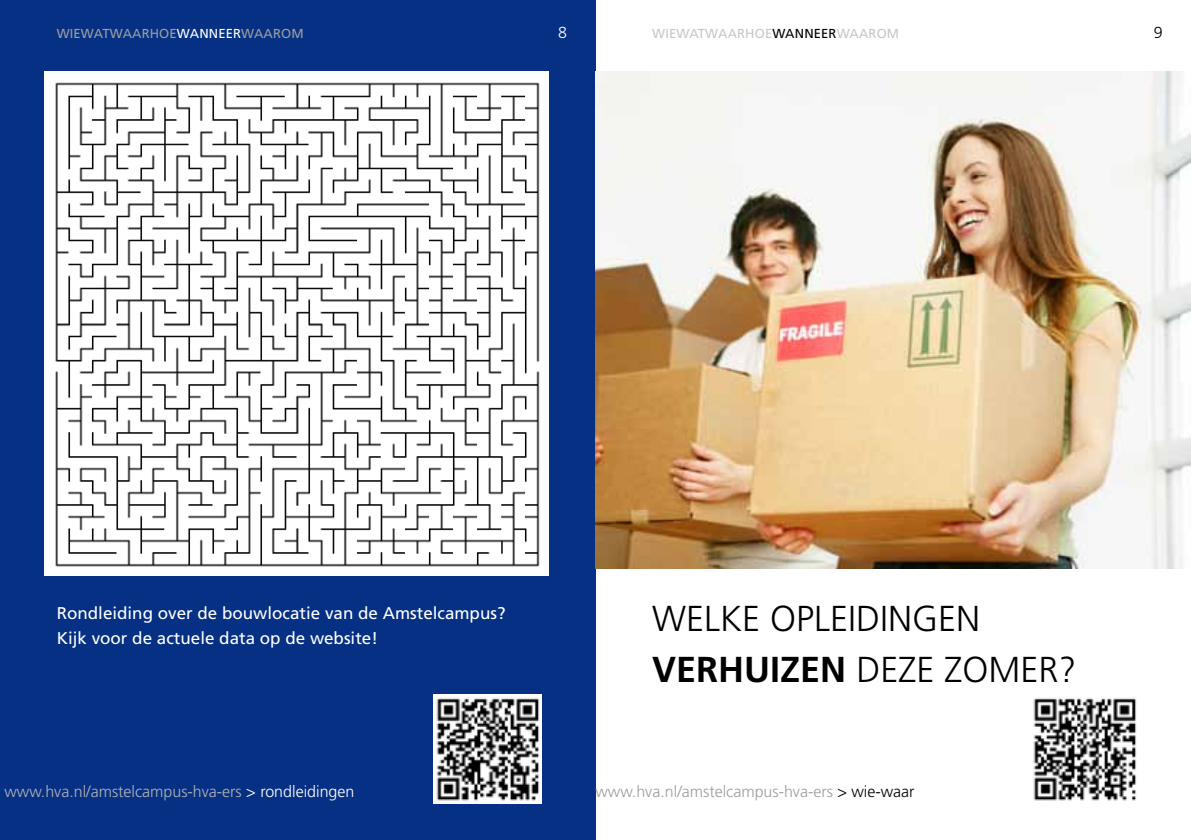
<style>
.page{position:relative;width:1191px;height:840px;background:#fff}
.page>*{position:absolute;margin:0;border:0;box-sizing:border-box;transform-origin:0 0}
.t1{font:300 36px/51px "Frutiger";color:#000}
.t2{font:17px/25.6px "Frutiger";color:#fff}
.t3{font:300 16px "Frutiger";color:#b1b3b4}
.t4{font:300 16px "Frutiger";color:#9c9e9f}
.t5{font:300 16px "Frutiger";color:#000}
.t6{font:300 16px "Frutiger";color:#fff}
.t7{font:13px "Frutiger";letter-spacing:.01em;color:#c6c7c8}
.t8{font:13px "Frutiger";letter-spacing:.01em;color:#9c9e9f}
.s1{color:#fff}
.s2{color:#000}
.s3{font-weight:700}
</style>
<div class="page">
<div style="left:0;top:0;width:595px;height:839px;background:#063084"></div>
<img style="left:1033px;top:698px;width:103px;height:103px">
<img style="left:433px;top:694px;width:108px;height:108px">
<img style="left:44px;top:71px;width:504px;height:504px">
<img style="left:595px;top:71px;width:596px;height:497px">
<p class="t8" style="left:57px;top:26px;width:248px">wiewatwaarhoe<span class="s1">wanneer</span>waarom</p>
<p class="t6" style="left:558px;top:23px;width:10px">8</p>
<p class="t7" style="left:652px;top:26px;width:248px">wiewatwaarhoe<span class="s2">wanneer</span>waarom</p>
<p class="t5" style="left:1153px;top:23px;width:10px">9</p>
<p class="t2" style="left:57px;top:599px;width:450px">Rondleiding over de bouwlocatie van de Amstelcampus?<br>Kijk voor de actuele data op de website!</p>
<p class="t3" style="left:4px;top:782px;width:351px">www.hva.nl/amstelcampus-hva-ers <span class="s1">&gt; rondleidingen</span></p>
<h1 class="t1" style="left:652px;top:592px;width:426px">welke opleidingen<br><span class="s3">VERHUIZEN</span> deze zomer?</h1>
<p class="t4" style="left:595px;top:782px;width:320px">www.hva.nl/amstelcampus-hva-ers <span class="s2">&gt; wie-waar</span></p>
</div>
